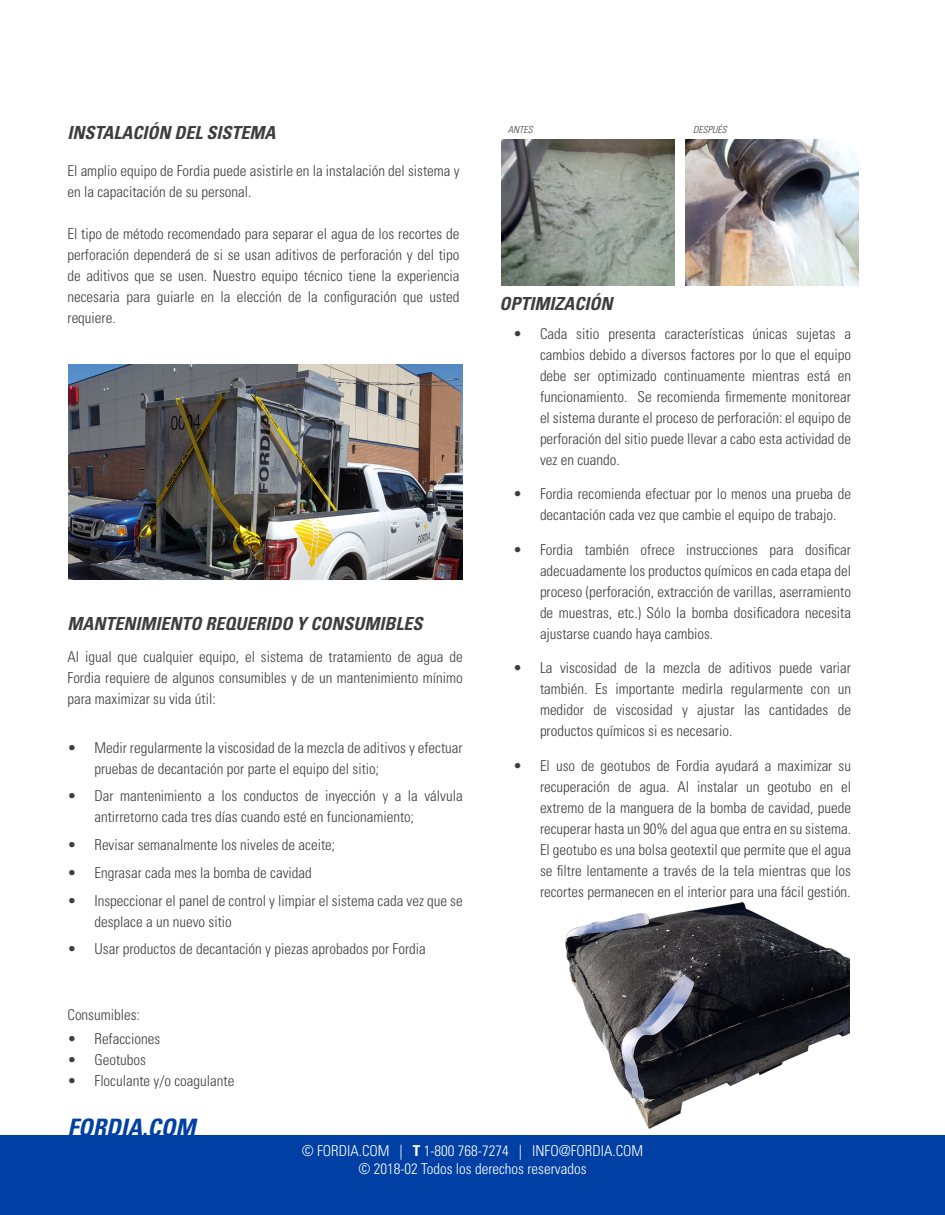
<style>
.page{position:relative;width:945px;height:1215px;background:#fff}
.page>*{position:absolute;margin:0;border:0;box-sizing:border-box;transform-origin:0 0}
.t1{font:italic 700 condensed 24px "Univers LT Std";color:#0040a4}
.t2{font:italic 700 condensed 18px "Univers LT Std";color:#3e3e3f}
.t3{font:300 condensed 15px/21px "Univers LT Std";color:#3e3e3f;text-align:justify}
.t4{font:300 condensed 15px "Univers LT Std";color:#fff}
.t5{font:italic 300 condensed 9.75px "Univers LT Std";color:#3e3e3f}
.s1{font-weight:700}
</style>
<div class="page">
<img style="left:502px;top:140px;width:173px;height:146px">
<img style="left:685px;top:140px;width:173px;height:146px">
<div style="left:0;top:1136px;width:945px;height:79px;background:#0040a4"></div>
<img style="left:69px;top:364px;width:394px;height:215px">
<img style="left:552px;top:902px;width:298px;height:234px">
<p class="t2" style="left:68px;top:121px;width:209px">INSTALACIÓN DEL SISTEMA</p>
<p class="t3" style="left:68px;top:160px;width:394px">El amplio equipo de Fordia puede asistirle en la instalación del sistema y en la capacitación de su personal.</p>
<p class="t3" style="left:68px;top:223px;width:394px">El tipo de método recomendado para separar el agua de los recortes de perforación dependerá de si se usan aditivos de perforación y del tipo de aditivos que se usen. Nuestro equipo técnico tiene la experiencia necesaria para guiarle en la elección de la configuración que usted requiere.</p>
<p class="t2" style="left:68px;top:613px;width:357px">MANTENIMIENTO REQUERIDO Y CONSUMIBLES</p>
<p class="t3" style="left:68px;top:646px;width:397px">Al igual que cualquier equipo, el sistema de tratamiento de agua de Fordia requiere de algunos consumibles y de un mantenimiento mínimo para maximizar su vida útil:</p>
<p class="t3" style="left:94px;top:737px;width:370px;text-indent:-27px">• Medir regularmente la viscosidad de la mezcla de aditivos y efectuar pruebas de decantación por parte el equipo del sitio;</p>
<p class="t3" style="left:94px;top:785px;width:370px;text-indent:-27px">• Dar mantenimiento a los conductos de inyección y a la válvula antirretorno cada tres días cuando esté en funcionamiento;</p>
<p class="t3" style="left:68px;top:834px;width:269px">• Revisar semanalmente los niveles de aceite;</p>
<p class="t3" style="left:68px;top:862px;width:246px">• Engrasar cada mes la bomba de cavidad</p>
<p class="t3" style="left:94px;top:890px;width:370px;text-indent:-27px">• Inspeccionar el panel de control y limpiar el sistema cada vez que se desplace a un nuevo sitio</p>
<p class="t3" style="left:68px;top:938px;width:360px">• Usar productos de decantación y piezas aprobados por Fordia</p>
<p class="t3" style="left:68px;top:1004px;width:74px">Consumibles:</p>
<p class="t3" style="left:68px;top:1028px;width:94px">• Refacciones</p>
<p class="t3" style="left:68px;top:1049px;width:80px">• Geotubos</p>
<p class="t3" style="left:68px;top:1070px;width:168px">• Floculante y/o coagulante</p>
<p class="t1" style="left:68px;top:1113px;width:129px">FORDIA.COM</p>
<p class="t5" style="left:508px;top:124px;width:26px">ANTES</p>
<p class="t5" style="left:693px;top:124px;width:35px">DESPUÉS</p>
<p class="t2" style="left:500px;top:292px;width:115px">OPTIMIZACIÓN</p>
<p class="t3" style="left:540px;top:323px;width:313px;text-indent:-27px">• Cada sitio presenta características únicas sujetas a cambios debido a diversos factores por lo que el equipo debe ser optimizado continuamente mientras está en funcionamiento. Se recomienda firmemente monitorear el sistema durante el proceso de perforación: el equipo de perforación del sitio puede llevar a cabo esta actividad de vez en cuando.</p>
<p class="t3" style="left:540px;top:484px;width:313px;text-indent:-27px">• Fordia recomienda efectuar por lo menos una prueba de decantación cada vez que cambie el equipo de trabajo.</p>
<p class="t3" style="left:540px;top:539px;width:313px;text-indent:-27px">• Fordia también ofrece instrucciones para dosificar adecuadamente los productos químicos en cada etapa del proceso (perforación, extracción de varillas, aserramiento de muestras, etc.) Sólo la bomba dosificadora necesita ajustarse cuando haya cambios.</p>
<p class="t3" style="left:540px;top:658px;width:313px;text-indent:-27px">• La viscosidad de la mezcla de aditivos puede variar también. Es importante medirla regularmente con un medidor de viscosidad y ajustar las cantidades de productos químicos si es necesario.</p>
<p class="t3" style="left:540px;top:755px;width:313px;text-indent:-27px">• El uso de geotubos de Fordia ayudará a maximizar su recuperación de agua. Al instalar un geotubo en el extremo de la manguera de la bomba de cavidad, puede recuperar hasta un 90% del agua que entra en su sistema.<br>El geotubo es una bolsa geotextil que permite que el agua se filtre lentamente a través de la tela mientras que los recortes permanecen en el interior para una fácil gestión.</p>
<p class="t4" style="left:302px;top:1142px;width:343px">© FORDIA.COM | <span class="s1">T</span> 1-800 768-7274 | INFO@FORDIA.COM</p>
<p class="t4" style="left:358px;top:1160px;width:230px">© 2018-02 Todos los derechos reservados</p>
</div>
